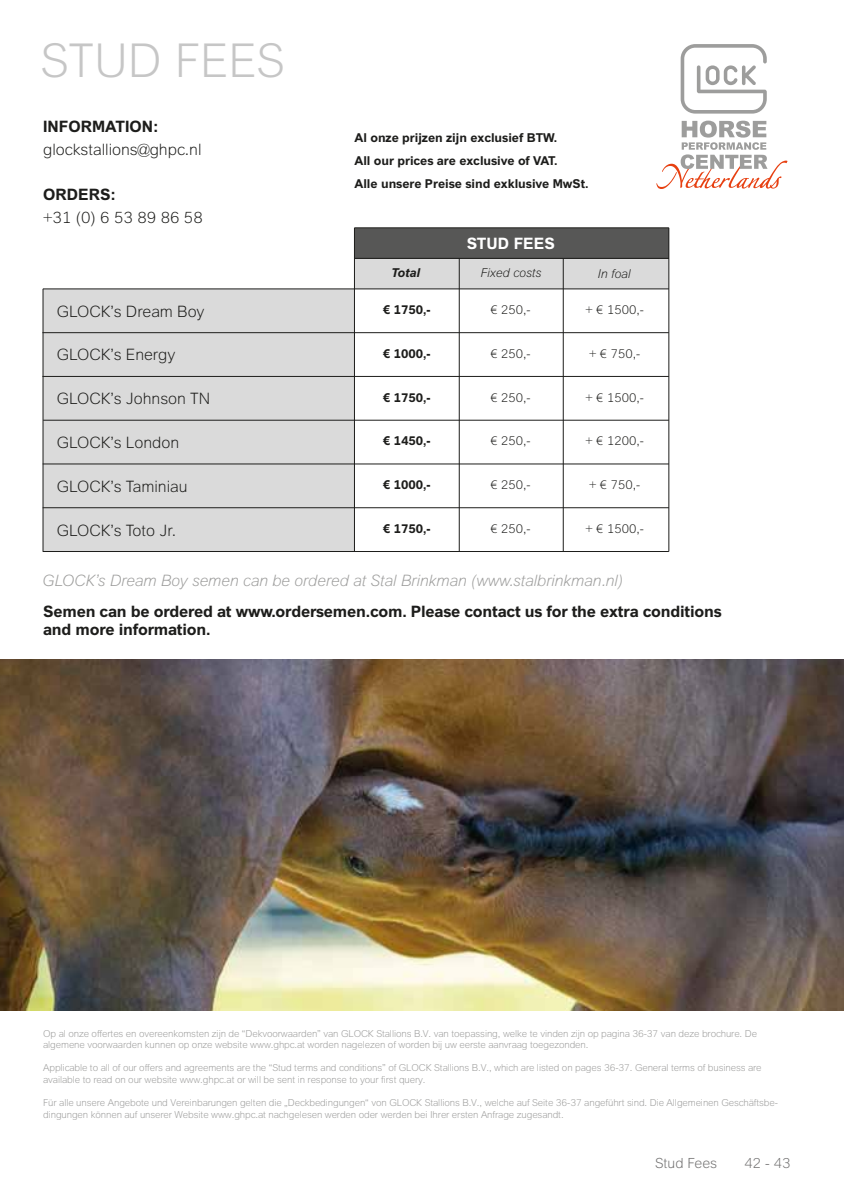
<style>
.page{position:relative;width:844px;height:1191px;background:#fff}
.page>*{position:absolute;margin:0;border:0;box-sizing:border-box;transform-origin:0 0}
.t1{font:300 46.73px "GLOCK Sans";color:#c6c6c6}
.t2{font:300 15.75px "GLOCK Sans";color:#1d1d1b}
.t3{font:700 15.75px/17.5px "GLOCK Sans";letter-spacing:-.01em;color:#1d1d1b}
.t4{font:italic 300 15.75px "GLOCK Sans";color:#9d9d9c}
.t5{font:700 15.75px "GLOCK Sans";color:#fff}
.t6{font:300 14px "GLOCK Sans";color:#706f6f}
.t7{font:700 12.25px/22.8px "GLOCK Sans";color:#1d1d1b}
.t8{font:300 12.25px "GLOCK Sans";color:#1d1d1b}
.t9{font:italic 300 12.25px "GLOCK Sans";color:#1d1d1b}
.t10{font:italic 700 12.25px "GLOCK Sans";color:#1d1d1b}
.t11{font:300 9.62px/11.5px "GLOCK Sans";letter-spacing:-.01em;color:#9d9d9c}
</style>
<div class="page">
<img style="left:0;top:660px;width:843px;height:350px">
<div style="left:43px;top:289px;width:311px;height:262px;background:#dadada"></div>
<div style="left:354px;top:258px;width:314px;height:31px;background:#dadada"></div>
<div style="left:354px;top:228px;width:314px;height:30px;background:#575756"></div>
<hr style="left:43px;top:288px;width:625px;height:1px;background:#1d1d1b">
<hr style="left:354px;top:227px;width:314px;height:1px;background:#1d1d1b">
<hr style="left:43px;top:289px;width:1px;height:262px;background:#1d1d1b">
<hr style="left:354px;top:228px;width:1px;height:323px;background:#1d1d1b">
<hr style="left:668px;top:228px;width:1px;height:323px;background:#1d1d1b">
<hr style="left:354px;top:258px;width:314px;height:1px;background:#1d1d1b">
<hr style="left:458px;top:258px;width:1px;height:293px;background:#1d1d1b">
<hr style="left:562px;top:258px;width:1px;height:293px;background:#1d1d1b">
<hr style="left:42px;top:332px;width:626px;height:1px;background:#1d1d1b">
<hr style="left:42px;top:376px;width:626px;height:1px;background:#1d1d1b">
<hr style="left:43px;top:420px;width:625px;height:1px;background:#1d1d1b">
<hr style="left:43px;top:463px;width:625px;height:1px;background:#1d1d1b">
<hr style="left:43px;top:507px;width:625px;height:1px;background:#1d1d1b">
<hr style="left:43px;top:551px;width:625px;height:1px;background:#1d1d1b">
<svg style="left:680px;top:44px;width:86px;height:70px"></svg>
<svg style="left:656px;top:121px;width:131px;height:68px"></svg>
<h1 class="t1" style="left:40px;top:35px;width:245px">STUD FEES</h1>
<h2 class="t3" style="left:43px;top:118px;width:117px">INFORMATION:</h2>
<h2 class="t2" style="left:43px;top:140px;width:160px">glockstallions@ghpc.nl</h2>
<h2 class="t3" style="left:43px;top:186px;width:74px">ORDERS:</h2>
<h2 class="t2" style="left:43px;top:208px;width:161px">+31 (0) 6 53 89 86 58</h2>
<h2 class="t2" style="left:57px;top:302px;width:149px">GLOCK’s Dream Boy</h2>
<h2 class="t2" style="left:57px;top:346px;width:120px">GLOCK’s Energy</h2>
<h2 class="t2" style="left:57px;top:390px;width:155px">GLOCK’s Johnson TN</h2>
<h2 class="t2" style="left:57px;top:433px;width:124px">GLOCK’s London</h2>
<h2 class="t2" style="left:57px;top:477px;width:132px">GLOCK’s Taminiau</h2>
<h2 class="t2" style="left:57px;top:521px;width:121px">GLOCK’s Toto Jr.</h2>
<p class="t7" style="left:354px;top:127px;width:235px">Al onze prijzen zijn exclusief BTW.<br>All our prices are exclusive of VAT.<br>Alle unsere Preise sind exklusive MwSt.</p>
<h2 class="t5" style="left:466px;top:234px;width:90px">STUD FEES</h2>
<p class="t10" style="left:391px;top:266px;width:30px">Total</p>
<p class="t9" style="left:480px;top:266px;width:62px">Fixed costs</p>
<p class="t9" style="left:597px;top:266px;width:34px">In foal</p>
<p class="t7" style="left:383px;top:299px;width:49px">€ 1750,-</p>
<p class="t7" style="left:383px;top:342px;width:49px">€ 1000,-</p>
<p class="t7" style="left:383px;top:386px;width:49px">€ 1750,-</p>
<p class="t7" style="left:383px;top:430px;width:49px">€ 1450,-</p>
<p class="t7" style="left:383px;top:474px;width:49px">€ 1000,-</p>
<p class="t7" style="left:383px;top:517px;width:49px">€ 1750,-</p>
<p class="t8" style="left:585px;top:303px;width:60px">+ € 1500,-</p>
<p class="t8" style="left:589px;top:347px;width:53px">+ € 750,-</p>
<p class="t8" style="left:585px;top:390px;width:60px">+ € 1500,-</p>
<p class="t8" style="left:585px;top:434px;width:60px">+ € 1200,-</p>
<p class="t8" style="left:589px;top:478px;width:53px">+ € 750,-</p>
<p class="t8" style="left:585px;top:521px;width:60px">+ € 1500,-</p>
<p class="t8" style="left:490px;top:303px;width:42px">€ 250,-</p>
<p class="t8" style="left:490px;top:347px;width:42px">€ 250,-</p>
<p class="t8" style="left:490px;top:390px;width:42px">€ 250,-</p>
<p class="t8" style="left:490px;top:434px;width:42px">€ 250,-</p>
<p class="t8" style="left:490px;top:478px;width:42px">€ 250,-</p>
<p class="t8" style="left:490px;top:522px;width:42px">€ 250,-</p>
<h2 class="t4" style="left:42px;top:572px;width:582px">GLOCK’s Dream Boy semen can be ordered at Stal Brinkman (www.stalbrinkman.nl)</h2>
<h2 class="t3" style="left:43px;top:603px;width:680px">Semen can be ordered at www.ordersemen.com. Please contact us for the extra conditions and more information.</h2>
<p class="t11" style="left:43px;top:1027px;width:715px">Op al onze offertes en overeenkomsten zijn de “Dekvoorwaarden” van GLOCK Stallions B.V. van toepassing, welke te vinden zijn op pagina 36-37 van deze brochure. De algemene voorwaarden kunnen op onze website www.ghpc.at worden nagelezen of worden bij uw eerste aanvraag toegezonden.</p>
<p class="t11" style="left:43px;top:1062px;width:719px">Applicable to all of our offers and agreements are the “Stud terms and conditions” of GLOCK Stallions B.V., which are listed on pages 36-37. General terms of business are available to read on our website www.ghpc.at or will be sent in response to your first query.</p>
<p class="t11" style="left:43px;top:1097px;width:736px">Für alle unsere Angebote und Vereinbarungen gelten die „Deckbedingungen“ von GLOCK Stallions B.V., welche auf Seite 36-37 angeführt sind. Die Allgemeinen Geschäftsbe&shy;dingungen können auf unserer Website www.ghpc.at nachgelesen werden oder werden bei Ihrer ersten Anfrage zugesandt.</p>
<h3 class="t6" style="left:655px;top:1155px;width:64px">Stud Fees</h3>
<h3 class="t6" style="left:744px;top:1155px;width:48px">42 - 43</h3>
</div>
